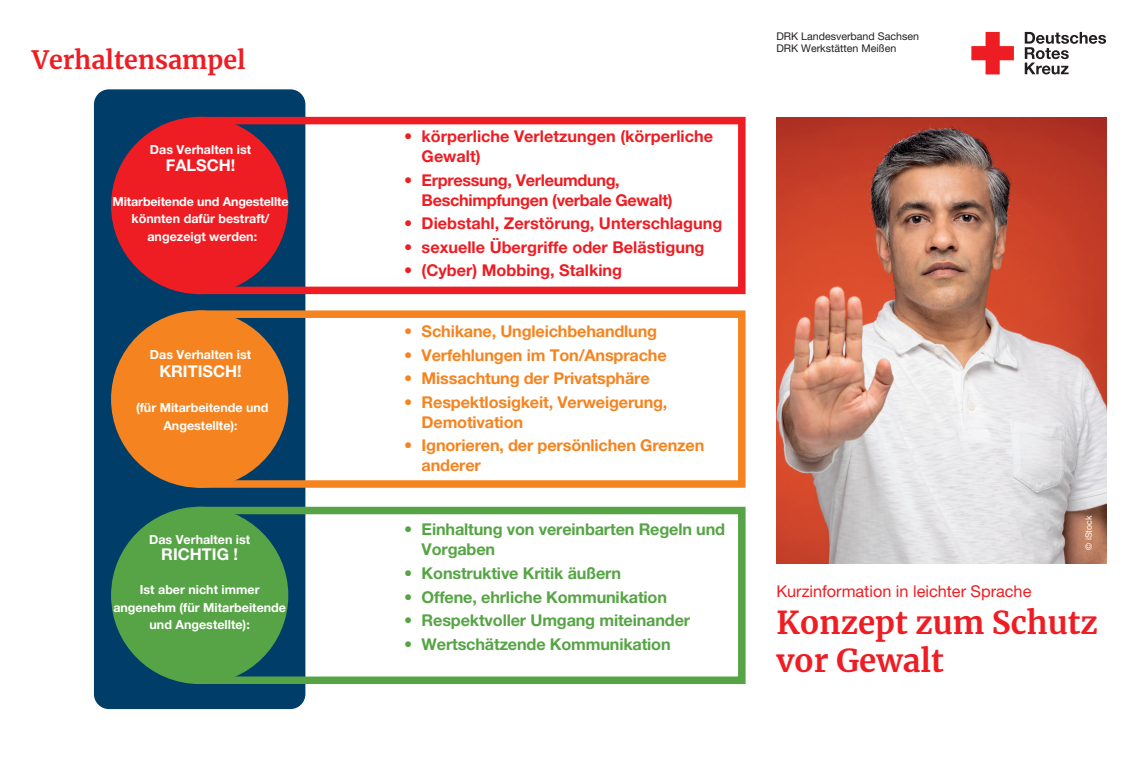
<style>
.page{position:relative;width:1138px;height:766px;background:#fff}
.page>*{position:absolute;margin:0;border:0;box-sizing:border-box;transform-origin:0 0}
.t1{font:700 31.25px/37.5px "Merriweather";color:#ee1d23}
.t2{font:700 25px "Merriweather";color:#ee1d23}
.t3{font:700 16.25px/20px "Helvetica Neue";letter-spacing:-.01em;color:#f58420}
.t4{font:700 16.25px/20px "Helvetica Neue";letter-spacing:-.01em;color:#56a445}
.t5{font:700 16.25px/20px "Helvetica Neue";color:#ee1d23}
.t6{font:700 16.25px/20px "Helvetica Neue";letter-spacing:-.02em;color:#ee1d23}
.t7{font:16.25px "Helvetica Neue";color:#ee1d23}
.t8{font:700 16.25px "Helvetica Neue";color:#fff}
.t9{font:700 12.5px/17.5px "Helvetica Neue";color:#fff;text-align:center}
.t10{font:10.62px/12.5px "Helvetica Neue";color:#231f20}
.t11{font:8.75px "Helvetica Neue";color:#fff}
</style>
<div class="page">
<div style="left:94px;top:89px;width:211px;height:619px;background:#003d68;border-radius:15px"></div>
<div style="left:197px;top:117px;width:548px;height:177px;border:8px solid #ee1d23"></div>
<div style="left:111px;top:117px;width:177px;height:177px;background:#ee1d23;border-radius:50%"></div>
<div style="left:111px;top:506px;width:177px;height:178px;background:#56a445;border-radius:50%"></div>
<div style="left:111px;top:310px;width:177px;height:177px;background:#f58420;border-radius:50%"></div>
<div style="left:197px;top:506px;width:548px;height:177px;border:8px solid #56a445"></div>
<div style="left:197px;top:310px;width:548px;height:177px;border:8px solid #f58420"></div>
<img style="left:776px;top:117px;width:330px;height:446px">
<svg style="left:971px;top:32px;width:42px;height:42px"></svg>
<svg style="left:1024px;top:32px;width:82px;height:42px"></svg>
<h2 class="t2" style="left:32px;top:42px;width:215px">Verhaltensampel</h2>
<p class="t9" style="left:150px;top:141px;width:103px">Das Verhalten ist</p>
<h3 class="t8" style="left:166px;top:155px;width:71px">FALSCH!</h3>
<p class="t9" style="left:113px;top:192px;width:177px">Mitarbeitende und Angestellte könnten dafür bestraft/ angezeigt werden:</p>
<p class="t9" style="left:150px;top:346px;width:103px">Das Verhalten ist</p>
<h3 class="t8" style="left:159px;top:361px;width:84px">KRITISCH!</h3>
<p class="t9" style="left:136px;top:398px;width:134px">(für Mitarbeitende und<br>Angestellte):</p>
<p class="t9" style="left:149px;top:530px;width:103px">Das Verhalten ist</p>
<h3 class="t8" style="left:161px;top:544px;width:78px">RICHTIG !</h3>
<p class="t9" style="left:113px;top:580px;width:174px">Ist aber nicht immer angenehm (für Mitarbeitende und Angestellte):</p>
<h3 class="t5" style="left:421px;top:126px;width:293px;text-indent:-18px">• körperliche Verletzungen (körperliche<br>Gewalt)</h3>
<h3 class="t6" style="left:421px;top:169px;width:252px;text-indent:-18px">• Erpressung, Verleumdung,<br>Beschimpfungen (verbale Gewalt)</h3>
<h3 class="t5" style="left:404px;top:213px;width:320px">• Diebstahl, Zerstörung, Unterschlagung</h3>
<h3 class="t5" style="left:404px;top:236px;width:302px">• sexuelle Übergriffe oder Belästigung</h3>
<h3 class="t5" style="left:404px;top:260px;width:219px">• (Cyber) Mobbing, Stalking</h3>
<h3 class="t3" style="left:404px;top:321px;width:254px">• Schikane, Ungleichbehandlung</h3>
<h3 class="t3" style="left:404px;top:344px;width:264px">• Verfehlungen im Ton/Ansprache</h3>
<h3 class="t3" style="left:404px;top:368px;width:247px">• Missachtung der Privatsphäre</h3>
<h3 class="t3" style="left:421px;top:391px;width:247px;text-indent:-18px">• Respektlosigkeit, Verweigerung,<br>Demotivation</h3>
<h3 class="t3" style="left:421px;top:435px;width:284px;text-indent:-18px">• Ignorieren, der persönlichen Grenzen anderer</h3>
<h3 class="t4" style="left:421px;top:519px;width:305px;text-indent:-18px">• Einhaltung von vereinbarten Regeln und<br>Vorgaben</h3>
<h3 class="t4" style="left:404px;top:562px;width:218px">• Konstruktive Kritik äußern</h3>
<h3 class="t4" style="left:404px;top:586px;width:264px">• Offene, ehrliche Kommunikation</h3>
<h3 class="t4" style="left:404px;top:609px;width:287px">• Respektvoller Umgang miteinander</h3>
<h3 class="t4" style="left:404px;top:633px;width:268px">• Wertschätzende Kommunikation</h3>
<p class="t10" style="left:776px;top:29px;width:144px">DRK Landesverband Sachsen<br>DRK Werkstätten Meißen</p>
<p class="t11" style="left:1083px;top:549px;width:36px;rotate:-90deg">© iStock</p>
<h3 class="t7" style="left:776px;top:581px;width:256px">Kurzinformation in leichter Sprache</h3>
<h1 class="t1" style="left:776px;top:603px;width:323px">Konzept zum Schutz vor Gewalt</h1>
</div>
